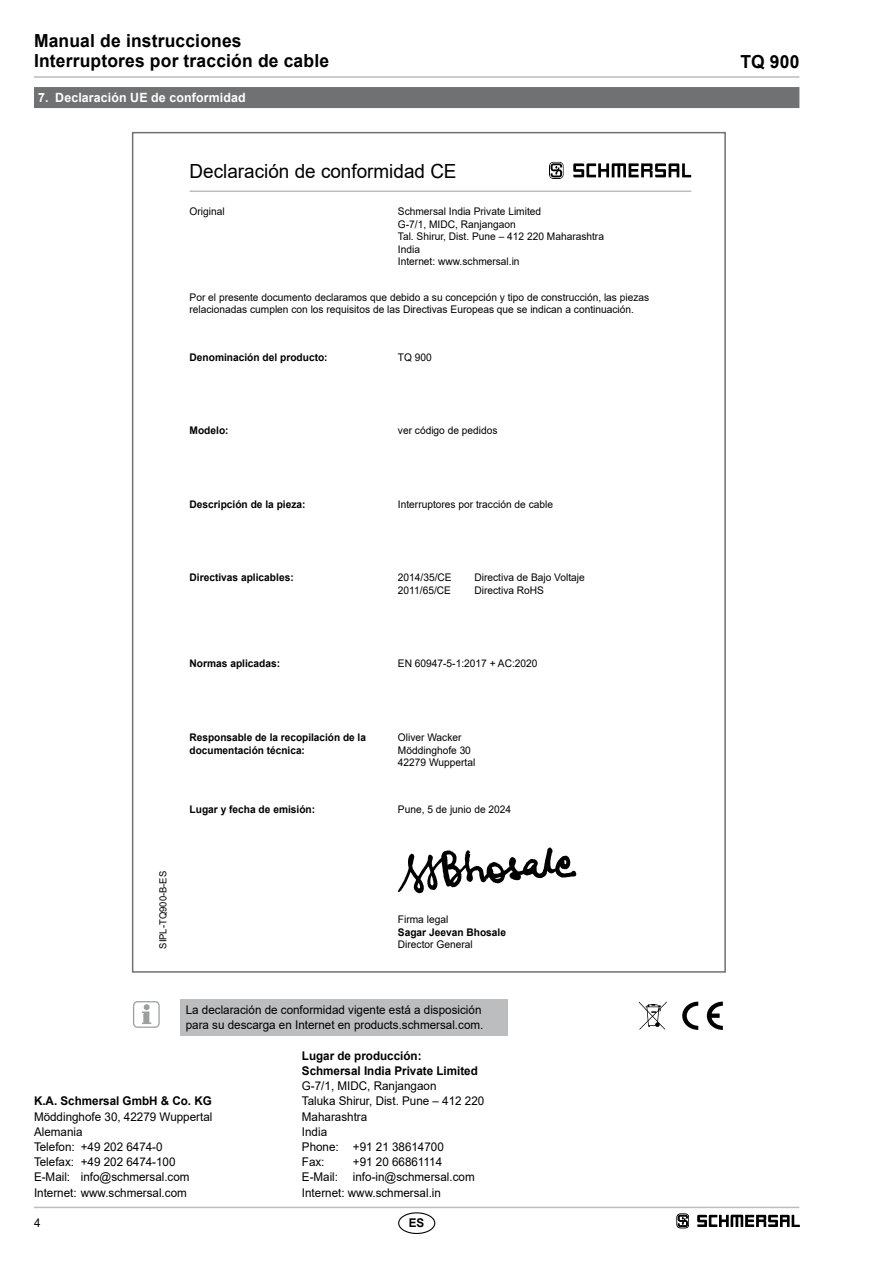
<style>
.page{position:relative;width:893px;height:1263px;background:#fff}
.page>*{position:absolute;margin:0;border:0;box-sizing:border-box;transform-origin:0 0}
.t1{font:19.5px "Arial";color:#000}
.t2{font:700 18px/20.2px "Arial";letter-spacing:.01em;color:#000}
.t3{font:700 12.75px "Arial";letter-spacing:.01em;color:#fff}
.t4{font:12px/15.1px "Arial";color:#000}
.t5{font:700 12px/15.1px "Arial";color:#000}
.t6{font:10.5px/12.6px "Arial";color:#000}
.t7{font:700 10.5px "Arial";color:#000}
.t8{font:700 10.5px/12.6px "Arial";color:#000;scale:.96 1}
.t9{font:9.75px "Arial";color:#000}
</style>
<div class="page">
<hr style="left:34px;top:1207px;width:765px;height:1px;background:#bbbdbe">
<hr style="left:34px;top:76px;width:765px;height:2px;background:#bbbdbe">
<div style="left:398px;top:1212px;width:37px;height:22px;border:1px solid #000;border-radius:50%"></div>
<div style="left:34px;top:87px;width:765px;height:21px;background:#707172"></div>
<svg style="left:682px;top:1002px;width:16px;height:28px"></svg>
<svg style="left:707px;top:1002px;width:16px;height:28px"></svg>
<svg style="left:639px;top:1001px;width:28px;height:29px"></svg>
<div style="left:181px;top:999px;width:327px;height:37px;background:#bbbdbe"></div>
<svg style="left:142px;top:1004px;width:9px;height:20px"></svg>
<div style="left:133px;top:1001px;width:27px;height:27px;border:1px solid #9c9e9f;border-radius:4px"></div>
<svg style="left:398px;top:847px;width:178px;height:46px"></svg>
<hr style="left:190px;top:190px;width:501px;height:2px;background:#bbbdbe">
<svg style="left:549px;top:162px;width:14px;height:17px"></svg>
<svg style="left:573px;top:163px;width:118px;height:14px"></svg>
<svg style="left:677px;top:1213px;width:12px;height:15px"></svg>
<svg style="left:697px;top:1215px;width:102px;height:12px"></svg>
<h2 class="t2" style="left:34px;top:31px;width:297px">Manual de instrucciones<br>Interruptores por tracción de cable</h2>
<p class="t3" style="left:38px;top:89px;width:209px">7. Declaración UE de conformidad</p>
<h1 class="t1" style="left:190px;top:158px;width:269px">Declaración de conformidad CE</h1>
<p class="t6" style="left:190px;top:205px;width:37px">Original</p>
<p class="t6" style="left:398px;top:205px;width:208px">Schmersal India Private Limited<br>G-7/1, MIDC, Ranjangaon<br>Tal. Shirur, Dist. Pune – 412 220 Maharashtra<br>India<br>Internet: www.schmersal.in</p>
<p class="t6" style="left:190px;top:291px;width:461px">Por el presente documento declaramos que debido a su concepción y tipo de construcción, las piezas relacionadas cumplen con los requisitos de las Directivas Europeas que se indican a continuación.</p>
<p class="t7" style="left:190px;top:349px;width:140px">Denominación del producto:</p>
<p class="t6" style="left:398px;top:351px;width:35px">TQ 900</p>
<p class="t7" style="left:190px;top:423px;width:41px">Modelo:</p>
<p class="t6" style="left:398px;top:424px;width:101px">ver código de pedidos</p>
<p class="t7" style="left:190px;top:497px;width:118px">Descripción de la pieza:</p>
<p class="t6" style="left:398px;top:498px;width:157px">Interruptores por tracción de cable</p>
<p class="t7" style="left:190px;top:570px;width:106px">Directivas aplicables:</p>
<p class="t6" style="left:398px;top:571px;width:55px">2014/35/CE<br>2011/65/CE</p>
<p class="t6" style="left:474px;top:571px;width:112px">Directiva de Bajo Voltaje<br>Directiva RoHS</p>
<p class="t7" style="left:190px;top:656px;width:92px">Normas aplicadas:</p>
<p class="t6" style="left:398px;top:657px;width:141px">EN 60947-5-1:2017 + AC:2020</p>
<p class="t8" style="left:190px;top:731px;width:185px">Responsable de la recopilación de la documentación técnica:</p>
<p class="t6" style="left:398px;top:731px;width:79px">Oliver Wacker<br>Möddinghofe 30<br>42279 Wuppertal</p>
<p class="t9" style="left:156px;top:949px;width:79px;rotate:-90deg">SIPL-TQ900-B-ES</p>
<p class="t7" style="left:190px;top:802px;width:127px">Lugar y fecha de emisión:</p>
<p class="t6" style="left:398px;top:803px;width:115px">Pune, 5 de junio de 2024</p>
<p class="t6" style="left:398px;top:913px;width:52px">Firma legal</p>
<p class="t7" style="left:398px;top:925px;width:110px">Sagar Jeevan Bhosale</p>
<p class="t6" style="left:398px;top:938px;width:76px">Director General</p>
<p class="t4" style="left:186px;top:1002px;width:299px">La declaración de conformidad vigente está a disposición para su descarga en Internet en products.schmersal.com.</p>
<p class="t5" style="left:34px;top:1094px;width:179px">K.A. Schmersal GmbH &amp; Co. KG</p>
<p class="t4" style="left:34px;top:1109px;width:180px">Möddinghofe 30, 42279 Wuppertal<br>Alemania<br>Telefon: +49 202 6474-0<br>Telefax: +49 202 6474-100<br>E-Mail: info@schmersal.com<br>Internet: www.schmersal.com</p>
<p class="t5" style="left:302px;top:1048px;width:177px">Lugar de producción:<br>Schmersal India Private Limited</p>
<p class="t4" style="left:302px;top:1078px;width:184px">G-7/1, MIDC, Ranjangaon<br>Taluka Shirur, Dist. Pune – 412 220<br>Maharashtra<br>India<br>Phone: +91 21 38614700<br>Fax:</p>
<p class="t4" style="left:302px;top:1154px;width:174px;text-indent:51px">+91 20 66861114<br>E-Mail: info-in@schmersal.com<br>Internet: www.schmersal.in</p>
<p class="t4" style="left:34px;top:1215px;width:8px">4</p>
<p class="t5" style="left:409px;top:1215px;width:17px">ES</p>
<h2 class="t2" style="left:740px;top:52px;width:61px">TQ 900</h2>
</div>
